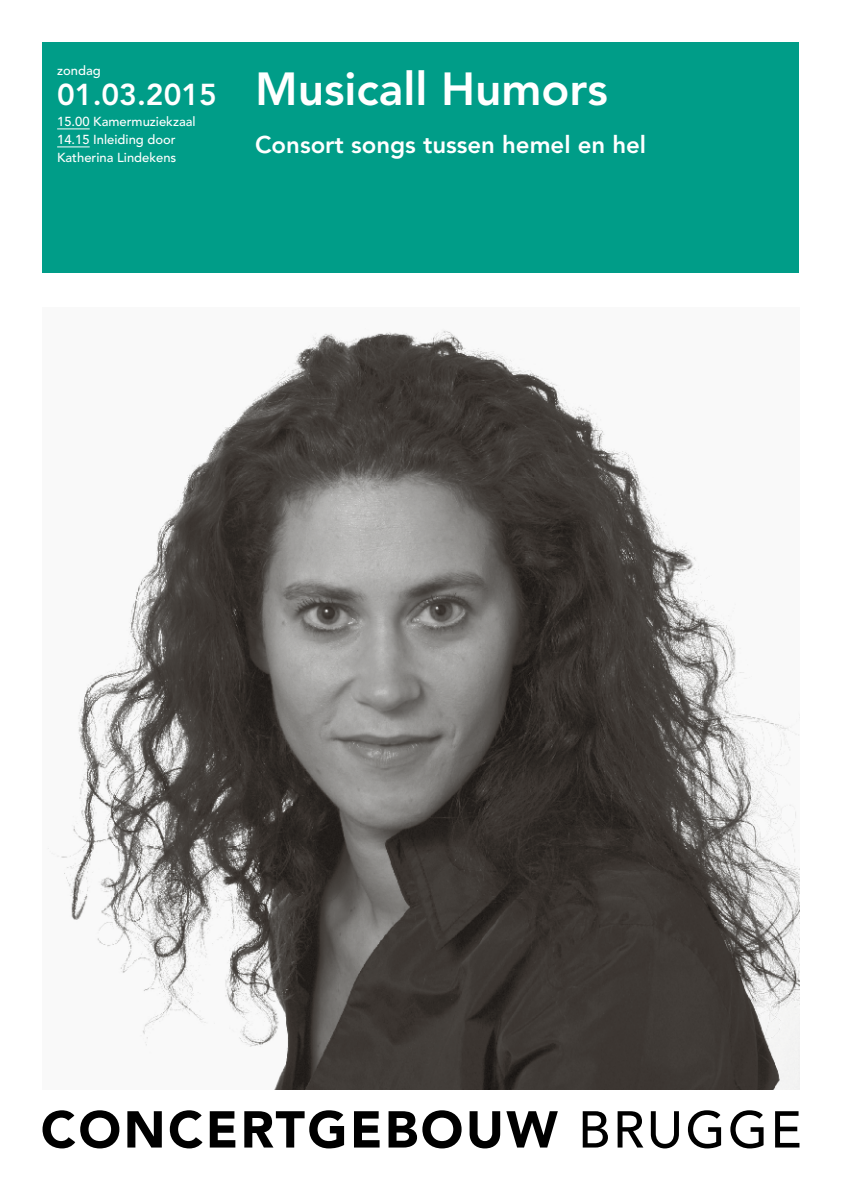
<style>
.page{position:relative;width:842px;height:1191px;background:#fff}
.page>*{position:absolute;margin:0;border:0;box-sizing:border-box;transform-origin:0 0}
.t1{font:800 46px "Avenir LT Pro";color:#fff}
.t2{font:800 30px "Avenir LT Pro";color:#fff}
.t3{font:800 24px "Avenir LT Pro";color:#fff}
.t4{font:500 13px/18px "Avenir LT Pro";color:#fff}
</style>
<div class="page">
<div style="left:43px;top:43px;width:756px;height:230px;background:#009d88"></div>
<svg style="left:43px;top:1110px;width:76px;height:38px"></svg>
<svg style="left:127px;top:1111px;width:35px;height:36px"></svg>
<svg style="left:170px;top:1110px;width:33px;height:38px"></svg>
<svg style="left:210px;top:1111px;width:25px;height:36px"></svg>
<svg style="left:244px;top:1110px;width:100px;height:38px"></svg>
<svg style="left:354px;top:1111px;width:26px;height:36px"></svg>
<svg style="left:389px;top:1110px;width:73px;height:38px"></svg>
<svg style="left:470px;top:1111px;width:30px;height:37px"></svg>
<svg style="left:506px;top:1111px;width:52px;height:36px"></svg>
<svg style="left:583px;top:1111px;width:25px;height:36px"></svg>
<svg style="left:618px;top:1111px;width:25px;height:36px"></svg>
<svg style="left:651px;top:1111px;width:28px;height:37px"></svg>
<svg style="left:688px;top:1110px;width:33px;height:38px"></svg>
<svg style="left:730px;top:1110px;width:33px;height:38px"></svg>
<svg style="left:775px;top:1111px;width:24px;height:36px"></svg>
<img style="left:48px;top:330px;width:751px;height:759px">
<hr style="left:57px;top:129px;width:33px;height:1px;background:#fff">
<hr style="left:57px;top:147px;width:33px;height:1px;background:#fff">
<p class="t4" style="left:57px;top:62px;width:45px">zondag</p>
<h2 class="t2" style="left:57px;top:77px;width:161px">01.03.2015</h2>
<p class="t4" style="left:57px;top:113px;width:140px">15.00 Kamermuziekzaal<br>14.15 Inleiding door<br>Katherina Lindekens</p>
<h1 class="t1" style="left:255px;top:61px;width:354px">Musicall Humors</h1>
<h3 class="t3" style="left:255px;top:130px;width:392px">Consort songs tussen hemel en hel</h3>
</div>
